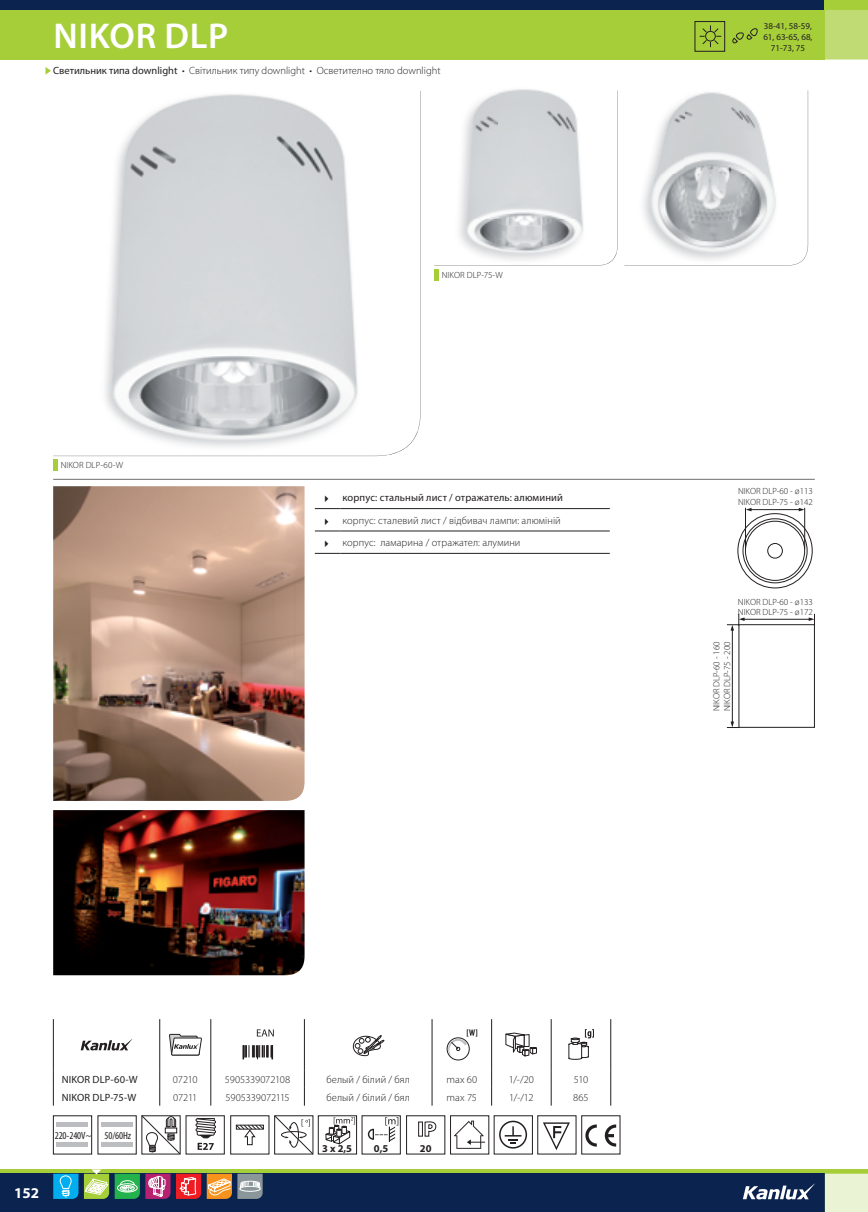
<style>
.page{position:relative;width:868px;height:1212px;background:#fff}
.page>*{position:absolute;margin:0;border:0;box-sizing:border-box;transform-origin:0 0}
.t1{font:600 36px "Myriad Pro";letter-spacing:.02em;color:#fff}
.t2{font:700 15px "Myriad Pro";color:#fff}
.t3{font:300 10.5px/22.4px "Myriad Pro";letter-spacing:.005em;color:#231f20}
.t4{font:10.5px "Myriad Pro";letter-spacing:.015em;color:#231f20}
.t5{font:300 10.5px "Myriad Pro";letter-spacing:-.015em;color:#231f20}
.t6{font:condensed 10.5px "Myriad Pro";letter-spacing:-.01em;color:#231f20}
.t7{font:700 10.5px "Myriad Pro";color:#231f20}
.t8{font:300 9px/10.8px "Myriad Pro";color:#231f20}
.t9{font:9px/10.8px "Myriad Pro";color:#231f20;text-align:center}
.s1{font-weight:400}
</style>
<div class="page">
<div style="left:0;top:1169px;width:867px;height:5px;background:#a6ce39"></div>
<div style="left:0;top:0;width:865px;height:10px;background:#0b244f"></div>
<div style="left:0;top:1174px;width:824px;height:38px;background:#0b244f"></div>
<div style="left:0;top:10px;width:824px;height:50px;background:#a6ce39"></div>
<svg style="left:743px;top:1184px;width:71px;height:15px"></svg>
<div style="left:825px;top:10px;width:42px;height:50px;background:#c0da74"></div>
<hr style="left:824px;top:10px;width:1px;height:50px;background:#a6ce39">
<div style="left:825px;top:1174px;width:42px;height:38px;background:#eaf3d4"></div>
<hr style="left:824px;top:1174px;width:1px;height:38px;background:#254055">
<div style="left:824px;top:0;width:43px;height:10px;background:#a6ce39"></div>
<svg style="left:45px;top:67px;width:6px;height:8px"></svg>
<svg style="left:176px;top:1174px;width:86px;height:25px;background:#bb7a69"></svg>
<svg style="left:115px;top:1174px;width:55px;height:25px"></svg>
<svg style="left:53px;top:1169px;width:56px;height:30px"></svg>
<hr style="left:53px;top:479px;width:761px;height:1px;background:#6c6d70">
<div style="left:53px;top:459px;width:5px;height:12px;background:#a6ce39"></div>
<hr style="left:434px;top:269px;width:4px;height:12px;background:#a6ce39">
<svg style="left:624px;top:90px;width:184px;height:176px"></svg>
<hr style="left:741px;top:619px;width:70px;height:1px;background:#231f20">
<hr style="left:732px;top:627px;width:1px;height:97px;background:#231f20">
<hr style="left:748px;top:509px;width:53px;height:1px;background:#231f20">
<svg style="left:798px;top:508px;width:6px;height:3px"></svg>
<svg style="left:726px;top:721px;width:12px;height:7px"></svg>
<svg style="left:808px;top:614px;width:7px;height:12px"></svg>
<svg style="left:726px;top:614px;width:18px;height:17px"></svg>
<div style="left:738px;top:625px;width:76px;height:102px;background:#fff"></div>
<div style="left:738px;top:624px;width:76px;height:104px;border:1px solid #231f20"></div>
<svg style="left:737px;top:514px;width:75px;height:74px"></svg>
<div style="left:737px;top:513px;width:75px;height:75px;border:1px solid #231f20;border-radius:50%"></div>
<svg style="left:742px;top:519px;width:65px;height:64px"></svg>
<div style="left:742px;top:518px;width:65px;height:65px;border:1px solid #231f20;border-radius:50%"></div>
<div style="left:745px;top:521px;width:59px;height:59px;background:#fff;border-radius:50%"></div>
<div style="left:745px;top:521px;width:59px;height:60px;border:1px solid #231f20;border-radius:50%"></div>
<div style="left:767px;top:543px;width:15px;height:15px;border:1px solid #231f20;border-radius:50%"></div>
<hr style="left:804px;top:508px;width:1px;height:41px;background:#231f20">
<hr style="left:745px;top:508px;width:1px;height:42px;background:#231f20">
<svg style="left:699px;top:25px;width:22px;height:23px"></svg>
<div style="left:694px;top:21px;width:30px;height:31px;border:1px solid #231f20"></div>
<svg style="left:732px;top:28px;width:26px;height:15px"></svg>
<img style="left:105px;top:94px;width:253px;height:308px">
<img style="left:106px;top:402px;width:249px;height:45px">
<img style="left:391px;top:432px;width:26px;height:22px">
<img style="left:53px;top:486px;width:251px;height:315px">
<img style="left:53px;top:810px;width:251px;height:165px">
<svg style="left:434px;top:90px;width:183px;height:176px"></svg>
<img style="left:637px;top:131px;width:141px;height:133px">
<img style="left:625px;top:90px;width:175px;height:41px">
<img style="left:778px;top:131px;width:22px;height:129px">
<img style="left:625px;top:131px;width:12px;height:129px">
<svg style="left:315px;top:508px;width:25px;height:1px"></svg>
<hr style="left:340px;top:508px;width:269px;height:1px;background:#231f20">
<svg style="left:315px;top:531px;width:25px;height:1px"></svg>
<hr style="left:340px;top:531px;width:269px;height:1px;background:#231f20">
<svg style="left:315px;top:553px;width:25px;height:1px"></svg>
<hr style="left:340px;top:553px;width:269px;height:1px;background:#231f20">
<svg style="left:418px;top:1121px;width:18px;height:15px"></svg>
<svg style="left:368px;top:1117px;width:30px;height:25px"></svg>
<svg style="left:454px;top:1120px;width:31px;height:29px"></svg>
<svg style="left:499px;top:1121px;width:28px;height:27px"></svg>
<svg style="left:543px;top:1122px;width:27px;height:28px"></svg>
<svg style="left:585px;top:1124px;width:11px;height:22px"></svg>
<svg style="left:604px;top:1124px;width:12px;height:22px"></svg>
<svg style="left:236px;top:1125px;width:28px;height:20px"></svg>
<svg style="left:276px;top:1117px;width:35px;height:35px"></svg>
<svg style="left:144px;top:1117px;width:34px;height:35px"></svg>
<svg style="left:195px;top:1118px;width:21px;height:32px"></svg>
<svg style="left:325px;top:1117px;width:30px;height:27px"></svg>
<div style="left:318px;top:1115px;width:39px;height:39px;border:1px solid #231f20"></div>
<svg style="left:159px;top:1070px;width:1px;height:36px"></svg>
<svg style="left:210px;top:1070px;width:1px;height:36px"></svg>
<svg style="left:304px;top:1070px;width:1px;height:36px"></svg>
<svg style="left:432px;top:1070px;width:1px;height:36px"></svg>
<svg style="left:491px;top:1070px;width:1px;height:36px"></svg>
<svg style="left:551px;top:1070px;width:1px;height:36px"></svg>
<svg style="left:610px;top:1070px;width:1px;height:36px"></svg>
<hr style="left:159px;top:1019px;width:1px;height:51px;background:#231f20">
<hr style="left:210px;top:1019px;width:1px;height:51px;background:#231f20">
<hr style="left:304px;top:1019px;width:1px;height:51px;background:#231f20">
<hr style="left:432px;top:1019px;width:1px;height:51px;background:#231f20">
<hr style="left:491px;top:1019px;width:1px;height:51px;background:#231f20">
<hr style="left:551px;top:1019px;width:1px;height:51px;background:#231f20">
<hr style="left:610px;top:1019px;width:1px;height:51px;background:#231f20">
<hr style="left:53px;top:1019px;width:1px;height:51px;background:#231f20">
<svg style="left:53px;top:1070px;width:1px;height:36px"></svg>
<svg style="left:81px;top:1039px;width:51px;height:11px"></svg>
<svg style="left:169px;top:1034px;width:33px;height:21px"></svg>
<svg style="left:257px;top:1029px;width:17px;height:7px"></svg>
<svg style="left:243px;top:1045px;width:30px;height:14px"></svg>
<svg style="left:353px;top:1035px;width:31px;height:21px"></svg>
<div style="left:446px;top:1037px;width:23px;height:23px;border:1px solid #231f20;border-radius:50%"></div>
<svg style="left:448px;top:1029px;width:29px;height:27px"></svg>
<svg style="left:505px;top:1033px;width:32px;height:23px"></svg>
<svg style="left:568px;top:1029px;width:26px;height:31px"></svg>
<div style="left:101px;top:1122px;width:31px;height:5px;background:#bcbdc0"></div>
<div style="left:101px;top:1142px;width:31px;height:5px;background:#bcbdc0"></div>
<div style="left:57px;top:1122px;width:31px;height:5px;background:#bcbdc0"></div>
<div style="left:57px;top:1142px;width:31px;height:5px;background:#bcbdc0"></div>
<div style="left:53px;top:1115px;width:39px;height:39px;border:1px solid #231f20"></div>
<h1 class="t1" style="left:54px;top:13px;width:176px">NIKOR DLP</h1>
<p class="t3" style="left:53px;top:60px;width:389px"><span class="s1">Светильник типа downlight</span> • Світильник типу downlight • Осветително тяло downlight</p>
<p class="t8" style="left:61px;top:459px;width:64px">NIKOR DLP-60-W</p>
<p class="t8" style="left:441px;top:269px;width:63px">NIKOR DLP-75-W</p>
<p class="t4" style="left:342px;top:491px;width:222px">корпус: стальный лист / отражатель: алюминий</p>
<p class="t3" style="left:342px;top:509px;width:220px">корпус: сталевий лист / відбивач лампи: алюміній корпус: ламарина / отражател: алумини</p>
<p class="t9" style="left:763px;top:20px;width:51px">38-41, 58-59,<br>61, 63-65, 68,<br>71-73, 75</p>
<p class="t8" style="left:737px;top:486px;width:76px">NIKOR DLP-60 - ø113<br>NIKOR DLP-75 - ø142</p>
<p class="t8" style="left:737px;top:596px;width:76px">NIKOR DLP-60 - ø133<br>NIKOR DLP-75 - ø172</p>
<p class="t8" style="left:710px;top:711px;width:72px;rotate:-90deg">NIKOR DLP-60 - 160<br>NIKOR DLP-75 - 200</p>
<h2 class="t2" style="left:14px;top:1183px;width:26px">152</h2>
<p class="t4" style="left:62px;top:1073px;width:77px">NIKOR DLP-60-W</p>
<p class="t3" style="left:173px;top:1068px;width:26px">07210</p>
<p class="t5" style="left:225px;top:1073px;width:67px">5905339072108</p>
<p class="t3" style="left:326px;top:1068px;width:85px">белый / білий / бял</p>
<p class="t3" style="left:446px;top:1068px;width:32px">max 60</p>
<p class="t3" style="left:508px;top:1068px;width:27px">1/-/20</p>
<p class="t3" style="left:573px;top:1068px;width:16px">510</p>
<p class="t4" style="left:62px;top:1091px;width:76px">NIKOR DLP-75-W</p>
<p class="t3" style="left:173px;top:1086px;width:26px">07211</p>
<p class="t5" style="left:225px;top:1091px;width:66px">5905339072115</p>
<p class="t3" style="left:326px;top:1086px;width:85px">белый / білий / бял</p>
<p class="t3" style="left:446px;top:1086px;width:32px">max 75</p>
<p class="t3" style="left:509px;top:1086px;width:26px">1/-/12</p>
<p class="t3" style="left:573px;top:1086px;width:17px">865</p>
<p class="t6" style="left:55px;top:1129px;width:78px">220-240V~ 50/60Hz</p>
<p class="t7" style="left:322px;top:1141px;width:31px">3 x 2,5</p>
<p class="t7" style="left:374px;top:1141px;width:16px">0,5</p>
<p class="t7" style="left:420px;top:1141px;width:13px">20</p>
</div>
